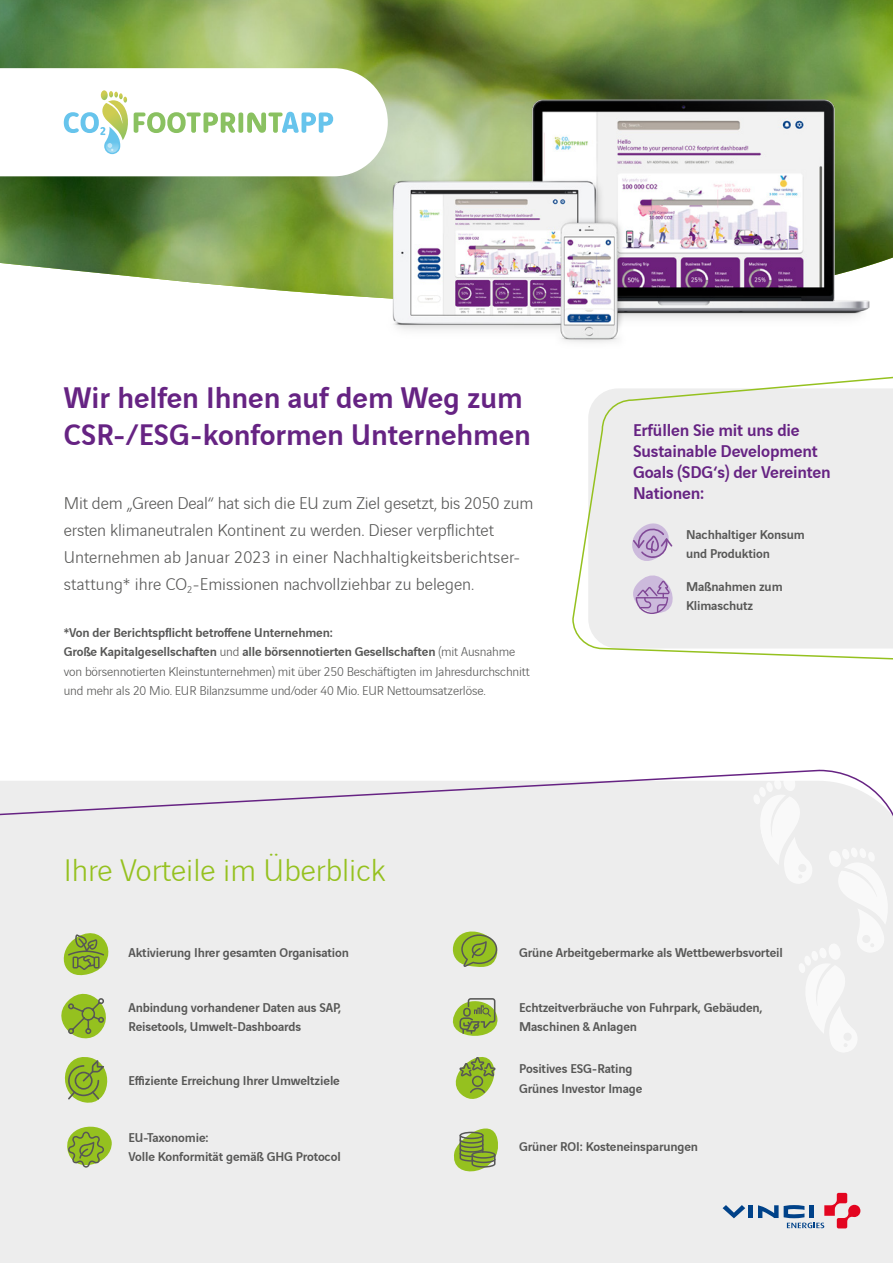
<style>
.page{position:relative;width:893px;height:1263px;background:#fff}
.page>*{position:absolute;margin:0;border:0;box-sizing:border-box;transform-origin:0 0}
.t1{font:300 33px "Vinci Sans";color:#95c11f}
.t2{font:500 31.5px/37.8px "Vinci Sans";color:#662383}
.t3{font:300 18px/27px "Vinci Sans";color:#575756}
.t4{font:500 18px/21px "Vinci Sans";letter-spacing:-.01em;color:#662383}
.t5{font:500 13.5px/19.5px "Vinci Sans";letter-spacing:-.01em;color:#575756}
.t6{font:300 13.5px/19.5px "Vinci Sans";letter-spacing:-.01em;color:#575756}
.s1{font-weight:500}
</style>
<div class="page">
<img style="left:0;top:0;width:893px;height:299px">
<svg style="left:572px;top:376px;width:321px;height:284px;background:#edeeeb"></svg>
<div style="left:0;top:769px;width:893px;height:494px;background:#ededed"></div>
<svg style="left:0;top:68px;width:386px;height:108px"></svg>
<svg style="left:624px;top:514px;width:66px;height:100px;background:#dbd2e1"></svg>
<svg style="left:47px;top:920px;width:77px;height:187px;background:#cdd8af"></svg>
<svg style="left:63px;top:1119px;width:50px;height:57px;background:#bccd8f"></svg>
<svg style="left:443px;top:927px;width:57px;height:43px;background:#b8cb87"></svg>
<svg style="left:436px;top:995px;width:69px;height:188px;background:#ccd6b2"></svg>
<div style="left:748px;top:1205px;width:5px;height:13px;background:#004289"></div>
<svg style="left:723px;top:1205px;width:22px;height:13px"></svg>
<svg style="left:758px;top:1193px;width:102px;height:35px;background:#c9b6c4"></svg>
<img style="left:386px;top:54px;width:487px;height:334px">
<h2 class="t2" style="left:64px;top:375px;width:469px">Wir helfen Ihnen auf dem Weg zum<br>CSR-/ESG-konformen Unternehmen</h2>
<p class="t3" style="left:64px;top:488px;width:471px">Mit dem „Green Deal“ hat sich die EU zum Ziel gesetzt, bis 2050 zum ersten klimaneutralen Kontinent zu werden. Dieser verpflichtet Unternehmen ab Januar 2023 in einer Nachhaltigkeitsberichtser&shy;stattung* ihre CO<sub>2</sub>-Emissionen nachvollziehbar zu belegen.</p>
<p class="t6" style="left:64px;top:621px;width:468px"><span class="s1">*Von der Berichtspflicht betroffene Unternehmen:<br>Große Kapitalgesellschaften</span> und <span class="s1">alle börsennotierten Gesellschaften</span> (mit Ausnahme von börsennotierten Kleinstunternehmen) mit über 250 Beschäftigten im Jahresdurchschnitt und mehr als 20 Mio. EUR Bilanzsumme und/oder 40 Mio. EUR Nettoumsatzerlöse.</p>
<h1 class="t1" style="left:64px;top:846px;width:323px">Ihre Vorteile im Überblick</h1>
<h3 class="t4" style="left:633px;top:418px;width:199px">Erfüllen Sie mit uns die<br>Sustainable Development<br>Goals (SDG‘s) der Vereinten<br>Nationen:</h3>
<p class="t5" style="left:686px;top:523px;width:120px">Nachhaltiger Konsum und Produktion</p>
<p class="t5" style="left:686px;top:575px;width:98px">Maßnahmen zum<br>Klimaschutz</p>
<p class="t5" style="left:128px;top:942px;width:222px">Aktivierung Ihrer gesamten Organisation</p>
<p class="t5" style="left:128px;top:996px;width:214px">Anbindung vorhandener Daten aus SAP,<br>Reisetools, Umwelt-Dashboards</p>
<p class="t5" style="left:128px;top:1069px;width:213px">Effiziente Erreichung Ihrer Umweltziele</p>
<p class="t5" style="left:128px;top:1126px;width:214px">EU-Taxonomie:<br>Volle Konformität gemäß GHG Protocol</p>
<p class="t5" style="left:519px;top:942px;width:265px">Grüne Arbeitgebermarke als Wettbewerbsvorteil</p>
<p class="t5" style="left:519px;top:996px;width:245px">Echtzeitverbräuche von Fuhrpark, Gebäuden,<br>Maschinen &amp; Anlagen</p>
<p class="t5" style="left:519px;top:1058px;width:125px">Positives ESG-Rating<br>Grünes Investor Image</p>
<p class="t5" style="left:519px;top:1135px;width:181px">Grüner ROI: Kosteneinsparungen</p>
</div>
